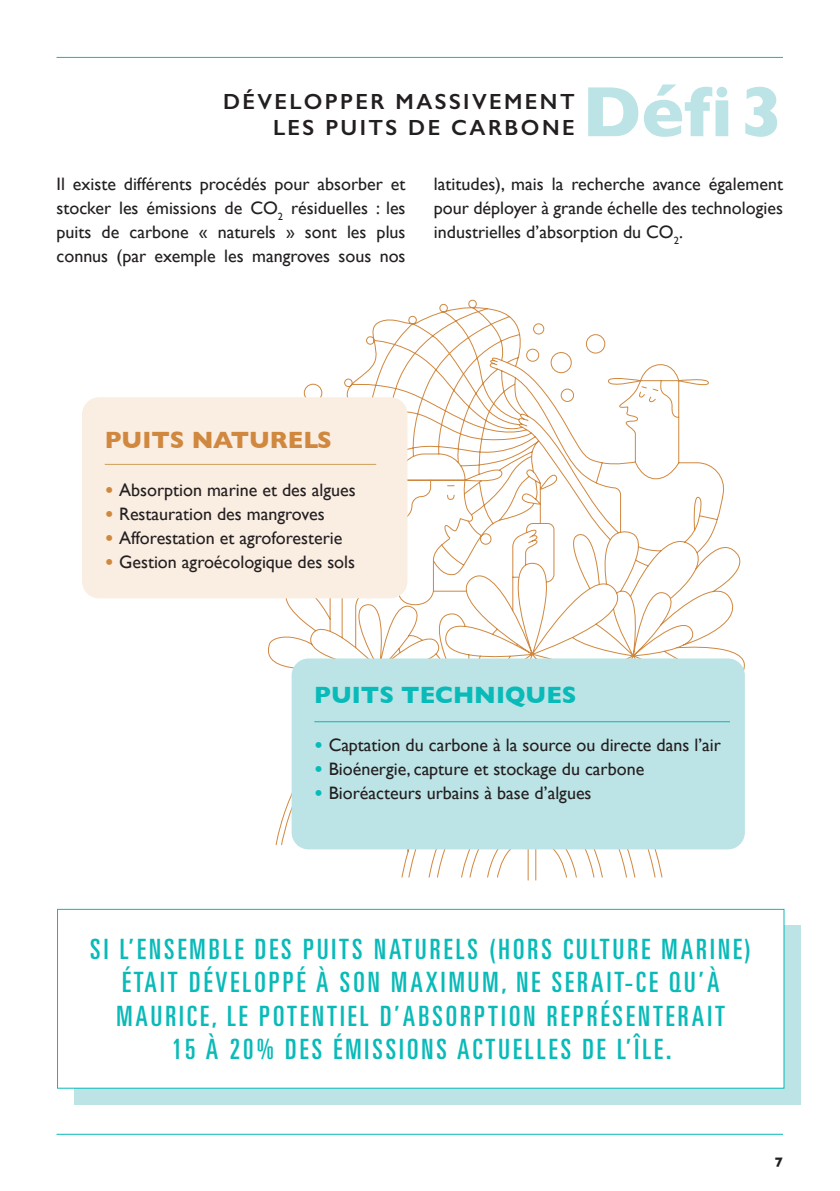
<style>
.page{position:relative;width:840px;height:1191px;background:#fff}
.page>*{position:absolute;margin:0;border:0;box-sizing:border-box;transform-origin:0 0}
.t1{font:700 72px "Gill Sans";color:#bce3e5}
.t2{font:ultra-condensed 28px/33.6px "Univers LT Std";letter-spacing:.11em;color:#08bab8;text-align:center}
.t3{font:700 24px "Gill Sans";color:#08bab8}
.t4{font:700 24px "Gill Sans";color:#d0883f}
.t5{font:600 22px/26.4px "Gill Sans";letter-spacing:.11em;color:#231f20;text-align:right}
.t6{font:18px/24px "Gill Sans";color:#231f20;text-align:justify}
.t7{font:700 14px "Gill Sans";color:#231f20}
.s1{font-weight:700;color:#d0883f}
.s2{font-weight:700;color:#08bab8}
</style>
<div class="page">
<div style="left:74px;top:924px;width:726px;height:180px;background:#bce3e5"></div>
<svg style="left:258px;top:299px;width:487px;height:582px"></svg>
<hr style="left:56px;top:57px;width:726px;height:1px;background:#08bab8">
<hr style="left:56px;top:1133px;width:726px;height:1px;background:#08bab8">
<div style="left:57px;top:909px;width:726px;height:179px;background:#fff"></div>
<div style="left:57px;top:909px;width:727px;height:179px;border:1px solid #08bab8"></div>
<div style="left:291px;top:658px;width:453px;height:191px;background:#bce3e5;border-radius:17px"></div>
<hr style="left:314px;top:721px;width:415px;height:1px;background:#08bab8">
<div style="left:82px;top:397px;width:325px;height:201px;background:#faede2;border-radius:17px"></div>
<hr style="left:105px;top:464px;width:271px;height:1px;background:#ce9f59">
<p class="t5" style="left:223px;top:88px;width:353px">DÉVELOPPER MASSIVEMENT<br>LES PUITS DE CARBONE</p>
<h1 class="t1" style="left:581px;top:55px;width:202px">Défi3</h1>
<p class="t6" style="left:56px;top:172px;width:350px">Il existe différents procédés pour absorber et stocker les émissions de CO<sub>2</sub> résiduelles : les puits de carbone « naturels » sont les plus connus (par exemple les mangroves sous nos</p>
<p class="t6" style="left:433px;top:172px;width:350px">latitudes), mais la recherche avance également pour déployer à grande échelle des technologies industrielles d’absorption du CO<sub>2</sub>.</p>
<h3 class="t4" style="left:105px;top:421px;width:228px">PUITS NATURELS</h3>
<p class="t6" style="left:105px;top:477px;width:252px"><span class="s1">•</span> Absorption marine et des algues</p>
<p class="t6" style="left:105px;top:501px;width:221px"><span class="s1">•</span> Restauration des mangroves</p>
<p class="t6" style="left:105px;top:525px;width:239px"><span class="s1">•</span> Afforestation et agroforesterie</p>
<p class="t6" style="left:105px;top:549px;width:252px"><span class="s1">•</span> Gestion agroécologique des sols</p>
<h3 class="t3" style="left:314px;top:676px;width:263px">PUITS TECHNIQUES</h3>
<p class="t6" style="left:314px;top:733px;width:408px"><span class="s2">•</span> Captation du carbone à la source ou directe dans l’air</p>
<p class="t6" style="left:314px;top:757px;width:331px"><span class="s2">•</span> Bioénergie, capture et stockage du carbone</p>
<p class="t6" style="left:314px;top:781px;width:278px"><span class="s2">•</span> Bioréacteurs urbains à base d’algues</p>
<h2 class="t2" style="left:90px;top:931px;width:662px">SI L’ENSEMBLE DES PUITS NATURELS (HORS CULTURE MARINE)<br>ÉTAIT DÉVELOPPÉ À SON MAXIMUM, NE SERAIT-CE QU’À MAURICE, LE POTENTIEL D’ABSORPTION REPRÉSENTERAIT<br>15 À 20% DES ÉMISSIONS ACTUELLES DE L’ÎLE.</h2>
<p class="t7" style="left:774px;top:1151px;width:10px">7</p>
</div>
